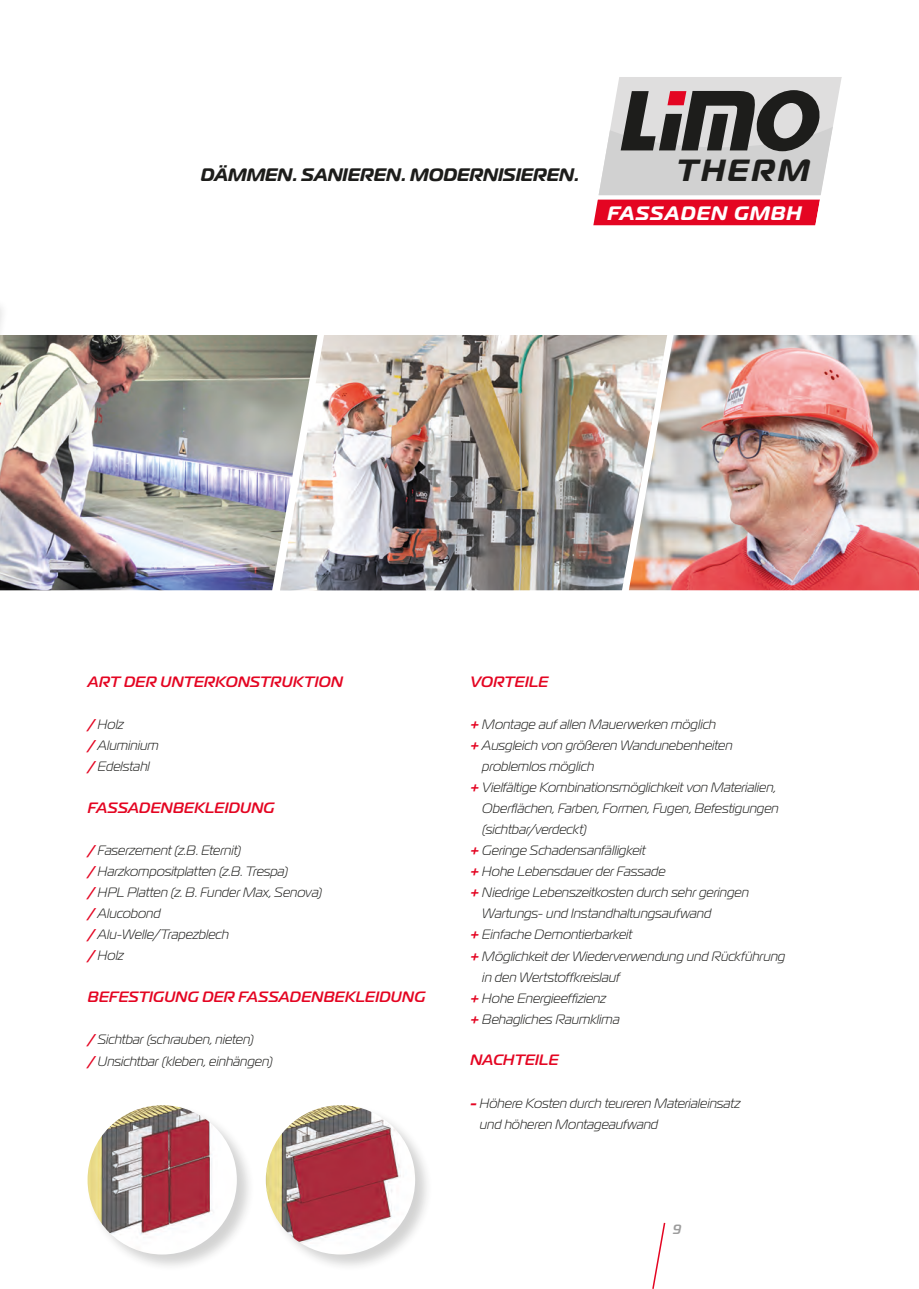
<style>
.page{position:relative;width:919px;height:1289px;background:#fff}
.page>*{position:absolute;margin:0;border:0;box-sizing:border-box;transform-origin:0 0}
.t1{font:italic 700 30.6px "Magistral";letter-spacing:.095em;color:#1d1d1b}
.t2{font:italic 700 19.5px "Magistral";letter-spacing:.055em;color:#fff}
.t3{font:italic 700 18px "Magistral";color:#1d1d1b}
.t4{font:italic 500 15px "Magistral";letter-spacing:.02em;color:#e40522}
.t5{font:italic 300 13.5px/21px "Magistral";letter-spacing:.005em;color:#1d1d1b}
.t6{font:italic 500 13.5px "Magistral";color:#9d9d9d}
.s1{font-weight:700;color:#e40522}
</style>
<div class="page">
<img style="left:317px;top:335px;width:311px;height:255px">
<svg style="left:593px;top:77px;width:248px;height:148px;background:#ba979b"></svg>
<img style="left:628px;top:335px;width:290px;height:255px">
<svg style="left:652px;top:1222px;width:14px;height:66px"></svg>
<div style="left:87px;top:1104px;width:168px;height:168px;background:#1d1d1b;opacity:.2"></div>
<img style="left:87px;top:1105px;width:150px;height:149px;border-radius:75px">
<div style="left:265px;top:1104px;width:168px;height:168px;background:#1d1d1b;opacity:.2"></div>
<img style="left:266px;top:1105px;width:149px;height:149px;border-radius:75px">
<img style="left:9px;top:335px;width:308px;height:255px">
<div style="left:0;top:298px;width:9px;height:366px;background:#1d1d1b;opacity:.2"></div>
<h3 class="t3" style="left:200px;top:164px;width:380px">DÄMMEN. SANIEREN. MODERNISIEREN.</h3>
<h1 class="t1" style="left:676px;top:152px;width:134px">THERM</h1>
<h2 class="t2" style="left:607px;top:202px;width:195px">FASSADEN GMBH</h2>
<p class="t4" style="left:88px;top:673px;width:256px">ART DER UNTERKONSTRUKTION</p>
<p class="t5" style="left:87px;top:713px;width:72px"><span class="s1">/</span> Holz<br><span class="s1">/</span> Aluminium <span class="s1">/</span> Edelstahl</p>
<p class="t4" style="left:88px;top:799px;width:188px">FASSADENBEKLEIDUNG</p>
<p class="t5" style="left:87px;top:839px;width:236px"><span class="s1">/</span> Faserzement (z.B. Eternit)<br><span class="s1">/</span> Harzkompositplatten (z.B. Trespa)<br><span class="s1">/</span> HPL Platten (z. B. Funder Max, Senova) <span class="s1">/</span> Alucobond<br><span class="s1">/</span> Alu-Welle/Trapezblech<br><span class="s1">/</span> Holz</p>
<p class="t4" style="left:88px;top:988px;width:339px">BEFESTIGUNG DER FASSADENBEKLEIDUNG</p>
<p class="t5" style="left:87px;top:1028px;width:186px"><span class="s1">/</span> Sichtbar (schrauben, nieten)<br><span class="s1">/</span> Unsichtbar (kleben, einhängen)</p>
<p class="t4" style="left:470px;top:673px;width:79px">VORTEILE</p>
<p class="t5" style="left:470px;top:713px;width:247px"><span class="s1">+</span> Montage auf allen Mauerwerken möglich</p>
<p class="t5" style="left:470px;top:734px;width:263px"><span class="s1">+</span> Ausgleich von größeren Wandunebenheiten</p>
<p class="t5" style="left:482px;top:755px;width:113px">problemlos möglich</p>
<p class="t5" style="left:470px;top:776px;width:307px"><span class="s1">+</span> Vielfältige Kombinationsmöglichkeit von Materialien,</p>
<p class="t5" style="left:482px;top:797px;width:298px">Oberflächen, Farben, Formen, Fugen, Befestigungen</p>
<p class="t5" style="left:482px;top:818px;width:106px">(sichtbar/verdeckt)</p>
<p class="t5" style="left:470px;top:839px;width:177px"><span class="s1">+</span> Geringe Schadensanfälligkeit</p>
<p class="t5" style="left:470px;top:860px;width:196px"><span class="s1">+</span> Hohe Lebensdauer der Fassade</p>
<p class="t5" style="left:470px;top:881px;width:280px"><span class="s1">+</span> Niedrige Lebenszeitkosten durch sehr geringen</p>
<p class="t5" style="left:482px;top:902px;width:230px">Wartungs- und Instandhaltungsaufwand</p>
<p class="t5" style="left:470px;top:923px;width:163px"><span class="s1">+</span> Einfache Demontierbarkeit</p>
<p class="t5" style="left:470px;top:944px;width:316px"><span class="s1">+</span> Möglichkeit der Wiederverwendung und Rückführung</p>
<p class="t5" style="left:482px;top:965px;width:139px">in den Wertstoffkreislauf</p>
<p class="t5" style="left:470px;top:986px;width:137px"><span class="s1">+</span> Hohe Energieeffizienz</p>
<p class="t5" style="left:470px;top:1007px;width:151px"><span class="s1">+</span> Behagliches Raumklima</p>
<p class="t4" style="left:470px;top:1051px;width:89px">NACHTEILE</p>
<p class="t5" style="left:479px;top:1091px;width:262px;text-indent:-9px"><span class="s1">-</span> Höhere Kosten durch teureren Materialeinsatz und höheren Montageaufwand</p>
<p class="t6" style="left:672px;top:1220px;width:10px">9</p>
</div>
